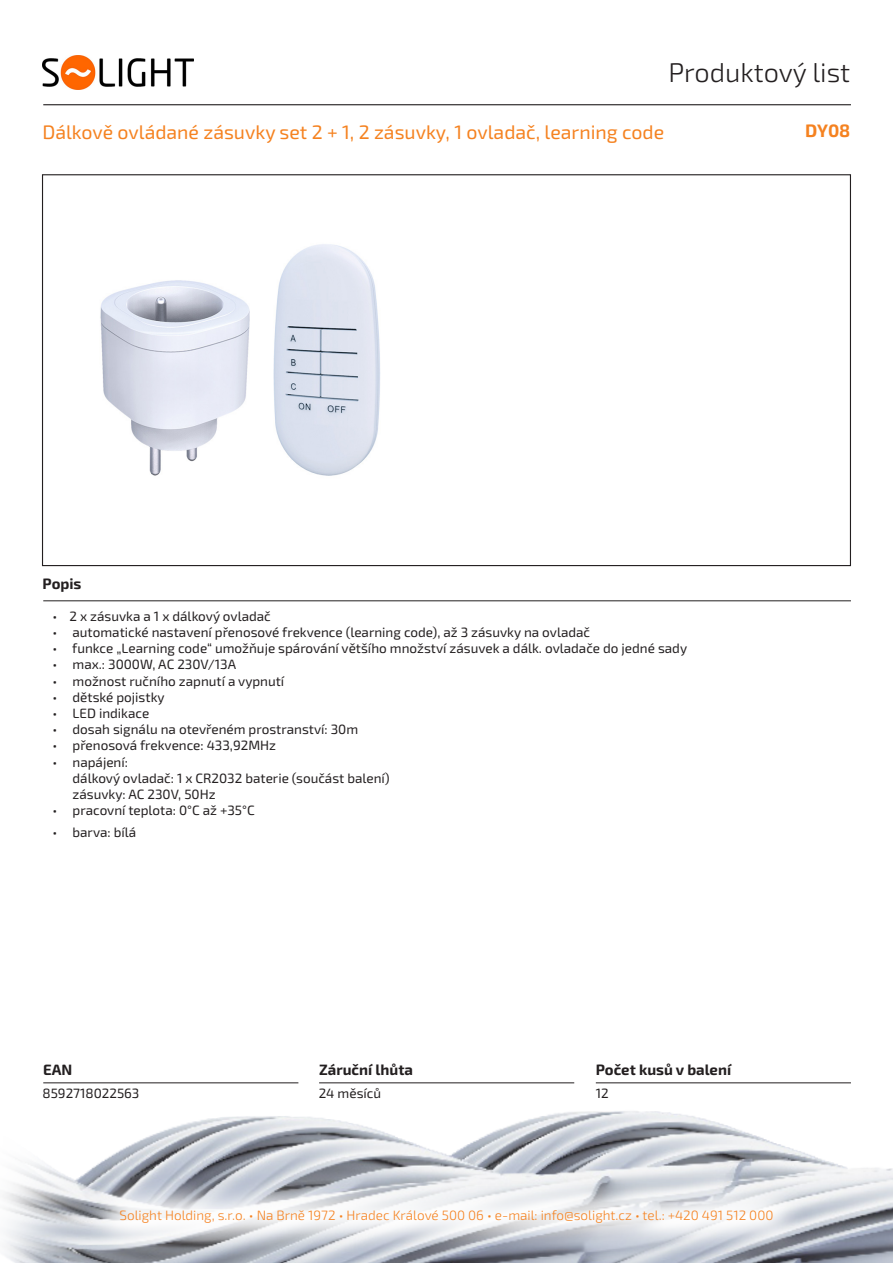
<style>
.page{position:relative;width:893px;height:1263px;background:#fff}
.page>*{position:absolute;margin:0;border:0;box-sizing:border-box;transform-origin:0 0}
.t1{font:300 27px "Exo 2.0";color:#231f20}
.t2{font:19.5px "Exo 2.0";color:#f58220}
.Kód_produktu{font:700 18px "Exo 2.0";color:#f58220}
.t3{font:700 15px "Exo 2.0";color:#231f20}
.t4{font:13.5px/16.2px "Exo 2.0";color:#231f20}
.t5{font:300 13.5px "Exo 2.0";color:#f58220}
</style>
<div class="page">
<img style="left:3px;top:1082px;width:890px;height:181px">
<hr style="left:43px;top:104px;width:808px;height:1px;background:#231f20">
<hr style="left:43px;top:600px;width:808px;height:1px;background:#231f20">
<hr style="left:596px;top:1082px;width:255px;height:1px;background:#231f20">
<hr style="left:319px;top:1082px;width:255px;height:1px;background:#231f20">
<hr style="left:43px;top:1082px;width:255px;height:1px;background:#231f20">
<svg style="left:85px;top:1174px;width:723px;height:84px"></svg>
<img style="left:43px;top:55px;width:150px;height:34px">
<img style="left:100px;top:244px;width:280px;height:232px">
<h1 class="t1" style="left:668px;top:57px;width:183px">Produktový list</h1>
<p class="t2" style="left:43px;top:120px;width:623px">Dálkově ovládané zásuvky set 2 + 1, 2 zásuvky, 1 ovladač, learning code</p>
<p class="Kód_produktu" style="left:805px;top:120px;width:47px">DY08</p>
<p class="t3" style="left:43px;top:575px;width:40px">Popis</p>
<p class="t4" style="left:53px;top:608px;width:220px">• 2 x zásuvka a 1 x dálkový ovladač</p>
<p class="t4" style="left:53px;top:624px;width:539px">• automatické nastavení přenosové frekvence (learning code), až 3 zásuvky na ovladač</p>
<p class="t4" style="left:53px;top:641px;width:636px">• funkce „Learning code“ umožňuje spárování většího množství zásuvek a dálk. ovladače do jedné sady</p>
<p class="t4" style="left:53px;top:657px;width:185px">• max.: 3000W, AC 230V/13A</p>
<p class="t4" style="left:53px;top:673px;width:233px">• možnost ručního zapnutí a vypnutí</p>
<p class="t4" style="left:53px;top:689px;width:114px">• dětské pojistky</p>
<p class="t4" style="left:53px;top:705px;width:98px">• LED indikace</p>
<p class="t4" style="left:53px;top:722px;width:307px">• dosah signálu na otevřeném prostranství: 30m</p>
<p class="t4" style="left:53px;top:738px;width:225px">• přenosová frekvence: 433,92MHz</p>
<p class="t4" style="left:73px;top:754px;width:319px;text-indent:-20px">• napájení:<br>dálkový ovladač: 1 x CR2032 baterie (součást balení) zásuvky: AC 230V, 50Hz</p>
<p class="t4" style="left:53px;top:803px;width:204px">• pracovní teplota: 0°C až +35°C</p>
<p class="t4" style="left:53px;top:824px;width:85px">• barva: bílá</p>
<p class="t3" style="left:43px;top:1060px;width:31px">EAN</p>
<p class="t3" style="left:319px;top:1060px;width:95px">Záruční lhůta</p>
<p class="t3" style="left:596px;top:1060px;width:137px">Počet kusů v balení</p>
<p class="t4" style="left:43px;top:1085px;width:98px">8592718022563</p>
<p class="t4" style="left:319px;top:1085px;width:64px">24 měsíců</p>
<p class="t4" style="left:596px;top:1085px;width:14px">12</p>
<p class="t5" style="left:120px;top:1208px;width:655px">Solight Holding, s.r.o. • Na Brně 1972 • Hradec Králové 500 06 • e-mail: info@solight.cz • tel.: +420 491 512 000</p>
</div>
